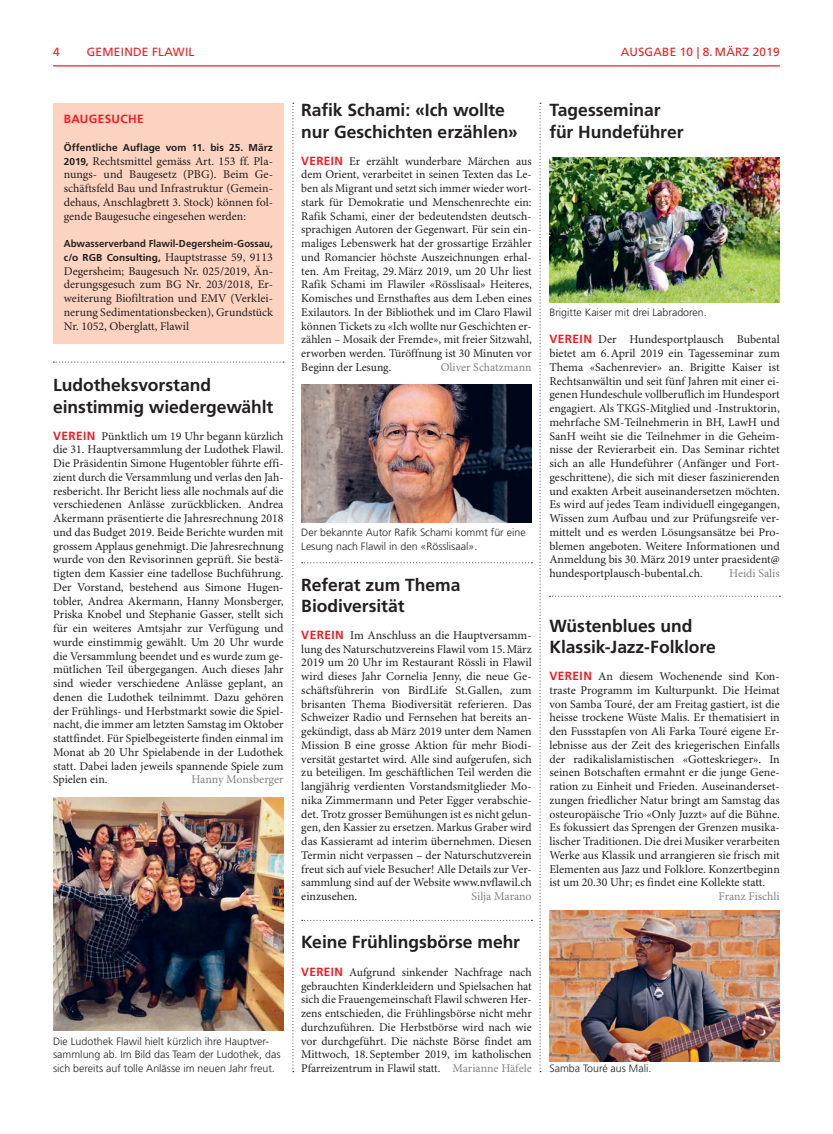
<style>
.page{position:relative;width:833px;height:1134px;background:#fff}
.page>*{position:absolute;margin:0;border:0;box-sizing:border-box;transform-origin:0 0}
.t1{font:700 17.5px/21.2px "Frutiger LT Std";letter-spacing:-.005em;color:#231f20}
.t2{font:11.88px/13.8px "Minion Pro";color:#231f20;text-align:justify}
.t3{font:11.88px "Minion Pro";letter-spacing:-.005em;color:#808285}
.t4{font:11.88px "Frutiger LT Std";letter-spacing:.02em;color:#ee1d23}
.t5{font:700 11.88px "Frutiger LT Std";letter-spacing:.03em;color:#ee1d23}
.t6{font:300 10.62px/13.8px "Frutiger LT Std";color:#231f20}
.t7{font:700 10px "Frutiger LT Std";letter-spacing:.005em;color:#231f20;scale:.96 1}
.t8{font:700 10px "Frutiger LT Std";letter-spacing:.005em;color:#231f20}
.s1{font-family:"Frutiger LT Std";font-weight:700;font-size:10px}
.s2{font-family:"Frutiger LT Std";font-weight:700;color:#ee1d23}
.s3{color:#808285}
</style>
<div class="page">
<img style="left:549px;top:910px;width:231px;height:152px">
<div style="left:53px;top:103px;width:230px;height:240px;background:#fcd2c0"></div>
<img style="left:549px;top:158px;width:231px;height:144px">
<img style="left:53px;top:797px;width:230px;height:234px">
<img style="left:301px;top:384px;width:230px;height:138px">
<hr style="left:53px;top:65px;width:727px;height:1px;background:#ee1d23">
<svg style="left:549px;top:596px;width:231px;height:1px"></svg>
<svg style="left:302px;top:562px;width:230px;height:1px"></svg>
<svg style="left:53px;top:362px;width:231px;height:1px"></svg>
<svg style="left:302px;top:920px;width:230px;height:1px"></svg>
<svg style="left:292px;top:103px;width:2px;height:969px"></svg>
<svg style="left:539px;top:103px;width:2px;height:969px"></svg>
<p class="t4" style="left:53px;top:45px;width:8px">4</p>
<p class="t4" style="left:87px;top:45px;width:109px">GEMEINDE FLAWIL</p>
<p class="t4" style="left:621px;top:45px;width:18px">AUSGABE</p>
<p class="t4" style="left:680px;top:45px;width:101px">10 | 8. MÄRZ 2019</p>
<p class="t5" style="left:64px;top:112px;width:81px">BAUGESUCHE</p>
<p class="t8" style="left:64px;top:141px;width:211px">Öffentliche Auflage vom 11. bis 25. März</p>
<p class="t2" style="left:64px;top:154px;width:211px"><span class="s1">2019,</span> Rechtsmittel gemäss Art. 153 ff. Pla&shy;nungs- und Baugesetz (PBG). Beim Ge&shy;schäftsfeld Bau und Infrastruktur (Gemein&shy;dehaus, Anschlagbrett 3. Stock) können fol&shy;gende Baugesuche eingesehen werden:</p>
<p class="t7" style="left:64px;top:238px;width:219px">Abwasserverband Flawil-Degersheim-Gossau,</p>
<p class="t2" style="left:64px;top:251px;width:211px"><span class="s1">c/o RGB Consulting,</span> Hauptstrasse 59, 9113<br>Degersheim; Baugesuch Nr. 025/2019, Än&shy;derungsgesuch zum BG Nr. 203/2018, Er&shy;weiterung Biofiltration und EMV (Verklei&shy;nerung Sedimentationsbecken), Grundstück Nr. 1052, Oberglatt, Flawil</p>
<h1 class="t1" style="left:53px;top:375px;width:222px">Ludotheksvorstand einstimmig wiedergewählt</h1>
<p class="t2" style="left:53px;top:429px;width:232px"><span class="s2">VEREIN</span> Pünktlich um 19 Uhr begann kürzlich die 31. Hauptversammlung der Ludothek Flawil.<br>Die Präsidentin Simone Hugentobler führte effi&shy;zient durch die Versammlung und verlas den Jah&shy;resbericht. Ihr Bericht liess alle nochmals auf die verschiedenen Anlässe zurückblicken. Andrea Akermann präsentierte die Jahresrechnung 2018 und das Budget 2019. Beide Berichte wurden mit grossem Applaus genehmigt. Die Jahresrechnung wurde von den Revisorinnen geprüft. Sie bestä&shy;tigten dem Kassier eine tadellose Buchführung.<br>Der Vorstand, bestehend aus Simone Hugen&shy;tobler, Andrea Akermann, Hanny Monsberger, Priska Knobel und Stephanie Gasser, stellt sich für ein weiteres Amtsjahr zur Verfügung und wurde einstimmig gewählt. Um 20 Uhr wurde die Versammlung beendet und es wurde zum ge&shy;mütlichen Teil übergegangen. Auch dieses Jahr sind wieder verschiedene Anlässe geplant, an denen die Ludothek teilnimmt. Dazu gehören der Frühlings- und Herbstmarkt sowie die Spiel&shy;nacht, die immer am letzten Samstag im Oktober stattfindet. Für Spielbegeisterte finden einmal im Monat ab 20 Uhr Spielabende in der Ludothek statt. Dabei laden jeweils spannende Spiele zum Spielen ein.</p>
<p class="t3" style="left:191px;top:772px;width:94px">Hanny Monsberger</p>
<p class="t6" style="left:53px;top:1034px;width:229px">Die Ludothek Flawil hielt kürzlich ihre Hauptver&shy;sammlung ab. Im Bild das Team der Ludothek, das sich bereits auf tolle Anlässe im neuen Jahr freut.</p>
<h1 class="t1" style="left:301px;top:100px;width:218px">Rafik Schami: «Ich wollte nur Geschichten erzählen»</h1>
<p class="t2" style="left:301px;top:154px;width:232px"><span class="s2">VEREIN</span> Er erzählt wunderbare Märchen aus dem Orient, verarbeitet in seinen Texten das Le&shy;ben als Migrant und setzt sich immer wieder wort&shy;stark für Demokratie und Menschenrechte ein:<br>Rafik Schami, einer der bedeutendsten deutsch&shy;sprachigen Autoren der Gegenwart. Für sein ein&shy;maliges Lebenswerk hat der grossartige Erzähler und Romancier höchste Auszeichnungen erhal&shy;ten. Am Freitag, 29.März 2019, um 20 Uhr liest Rafik Schami im Flawiler «Rösslisaal» Heiteres, Komisches und Ernsthaftes aus dem Leben eines Exilautors. In der Bibliothek und im Claro Flawil können Tickets zu «Ich wollte nur Geschichten er&shy;zählen – Mosaik der Fremde», mit freier Sitzwahl, erworben werden. Türöffnung ist 30 Minuten vor Beginn der Lesung.</p>
<p class="t3" style="left:441px;top:360px;width:92px">Oliver Schatzmann</p>
<p class="t6" style="left:301px;top:525px;width:226px">Der bekannte Autor Rafik Schami kommt für eine<br>Lesung nach Flawil in den «Rösslisaal».</p>
<h1 class="t1" style="left:301px;top:574px;width:161px">Referat zum Thema<br>Biodiversität</h1>
<p class="t2" style="left:301px;top:629px;width:232px"><span class="s2">VEREIN</span> Im Anschluss an die Hauptversamm&shy;lung des Naturschutzvereins Flawil vom 15.März 2019 um 20 Uhr im Restaurant Rössli in Flawil wird dieses Jahr Cornelia Jenny, die neue Ge&shy;schäftsführerin von BirdLife St.Gallen, zum brisanten Thema Biodiversität referieren. Das Schweizer Radio und Fernsehen hat bereits an&shy;gekündigt, dass ab März 2019 unter dem Namen Mission B eine grosse Aktion für mehr Biodi&shy;versität gestartet wird. Alle sind aufgerufen, sich zu beteiligen. Im geschäftlichen Teil werden die langjährig verdienten Vorstandsmitglieder Mo&shy;nika Zimmermann und Peter Egger verabschie&shy;det. Trotz grosser Bemühungen ist es nicht gelun&shy;gen, den Kassier zu ersetzen. Markus Graber wird das Kassieramt ad interim übernehmen. Diesen Termin nicht verpassen – der Naturschutzverein freut sich auf viele Besucher! Alle Details zur Ver&shy;sammlung sind auf der Website www.nvflawil.ch einzusehen.</p>
<p class="t3" style="left:471px;top:889px;width:62px">Silja Marano</p>
<h1 class="t1" style="left:301px;top:932px;width:220px">Keine Frühlingsbörse mehr</h1>
<p class="t2" style="left:301px;top:966px;width:232px"><span class="s2">VEREIN</span> Aufgrund sinkender Nachfrage nach gebrauchten Kinderkleidern und Spielsachen hat sich die Frauengemeinschaft Flawil schweren Her&shy;zens entschieden, die Frühlingsbörse nicht mehr durchzuführen. Die Herbstbörse wird nach wie vor durchgeführt. Die nächste Börse findet am Mittwoch, 18. September 2019, im katholischen Pfarreizentrum in Flawil statt. <span class="s3">Marianne Häfele</span></p>
<h1 class="t1" style="left:549px;top:100px;width:136px">Tagesseminar für Hundeführer</h1>
<p class="t6" style="left:549px;top:305px;width:159px">Brigitte Kaiser mit drei Labradoren.</p>
<p class="t2" style="left:549px;top:333px;width:232px"><span class="s2">VEREIN</span> Der Hundesportplausch Bubental bietet am 6.April 2019 ein Tagesseminar zum Thema «Sachenrevier» an. Brigitte Kaiser ist Rechtsanwältin und seit fünf Jahren mit einer ei&shy;genen Hundeschule vollberuflich im Hundesport engagiert. Als TKGS-Mitglied und -Instruktorin, mehrfache SM-Teilnehmerin in BH, LawH und SanH weiht sie die Teilnehmer in die Geheim&shy;nisse der Revierarbeit ein. Das Seminar richtet sich an alle Hundeführer (Anfänger und Fort&shy;geschrittene), die sich mit dieser faszinierenden und exakten Arbeit auseinandersetzen möchten.<br>Es wird auf jedes Team individuell eingegangen, Wissen zum Aufbau und zur Prüfungsreife ver&shy;mittelt und es werden Lösungsansätze bei Pro&shy;blemen angeboten. Weitere Informationen und Anmeldung bis 30.März 2019 unter praesident@ hundesportplausch-bubental.ch.</p>
<p class="t3" style="left:729px;top:566px;width:52px">Heidi Salis</p>
<h1 class="t1" style="left:549px;top:615px;width:168px">Wüstenblues und<br>Klassik-Jazz-Folklore</h1>
<p class="t2" style="left:549px;top:670px;width:232px"><span class="s2">VEREIN</span> An diesem Wochenende sind Kon&shy;traste Programm im Kulturpunkt. Die Heimat von Samba Touré, der am Freitag gastiert, ist die heisse trockene Wüste Malis. Er thematisiert in den Fussstapfen von Ali Farka Touré eigene Er&shy;lebnisse aus der Zeit des kriegerischen Einfalls der radikalislamistischen «Gotteskrieger». In seinen Botschaften ermahnt er die junge Gene&shy;ration zu Einheit und Frieden. Auseinanderset&shy;zungen friedlicher Natur bringt am Samstag das osteuropäische Trio «Only Juzzt» auf die Bühne.<br>Es fokussiert das Sprengen der Grenzen musika&shy;lischer Traditionen. Die drei Musiker verarbeiten Werke aus Klassik und arrangieren sie frisch mit Elementen aus Jazz und Folklore. Konzertbeginn ist um 20.30 Uhr; es findet eine Kollekte statt.</p>
<p class="t3" style="left:718px;top:889px;width:63px">Franz Fischli</p>
<p class="t6" style="left:549px;top:1062px;width:103px">Samba Touré aus Mali.</p>
</div>
